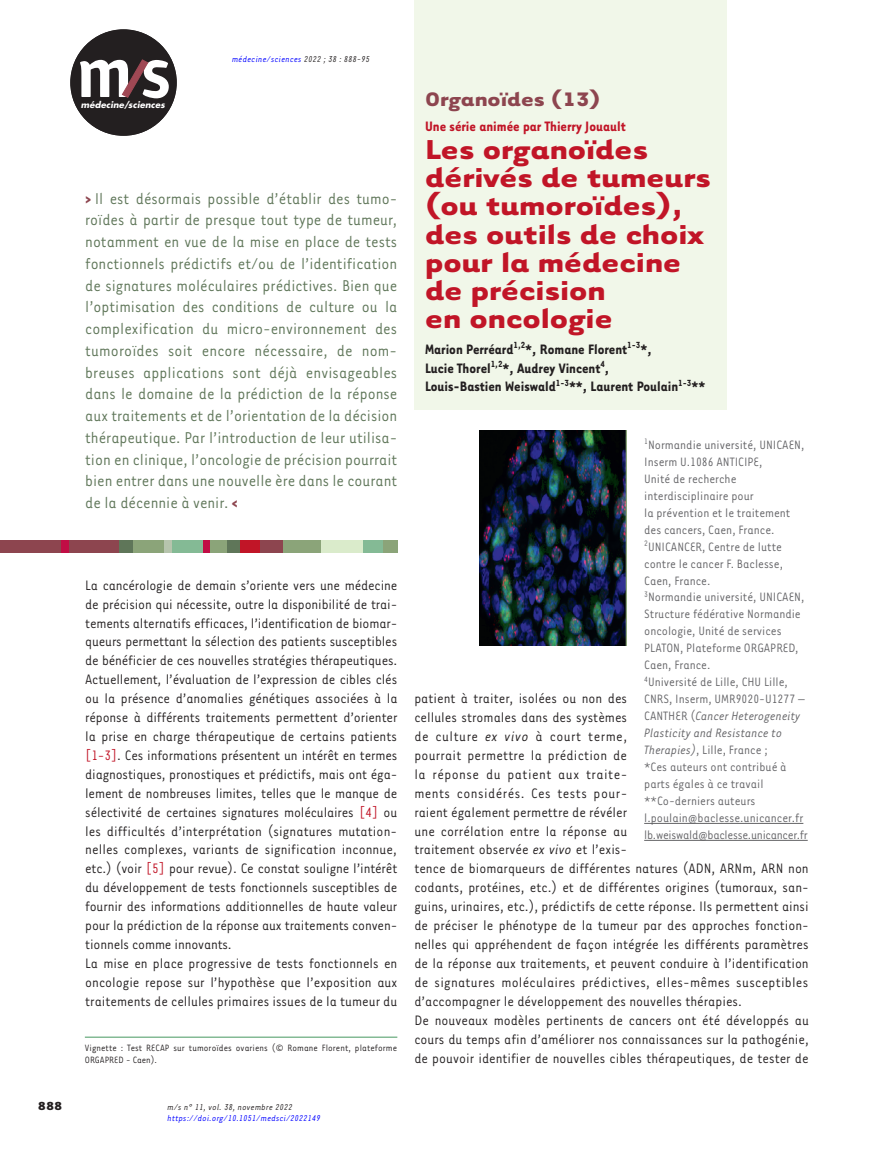
<style>
.page{position:relative;width:894px;height:1149px;background:#fff}
.page>*{position:absolute;margin:0;border:0;box-sizing:border-box;transform-origin:0 0}
.t1{font:700 31.5px/28.2px "Tarzana Wide";color:#c11527}
.t2{font:700 22.5px "Tarzana Wide";color:#8d454f}
.t3{font:18px/21.8px "Tarzana Narrow";color:#5f7659;text-align:justify}
.t4{font:15.75px/18.9px "Tarzana Narrow";color:#231f20}
.t5{font:700 15.75px/18.9px "Tarzana Narrow";color:#231f20}
.t6{font:700 15.75px "Tarzana Narrow";color:#c11527}
.t7{font:13.95px/17px "Tarzana Narrow";color:#636366}
.t8{font:700 13.5px "Tarzana Wide";color:#231f20}
.t9{font:10.5px/12.6px "Tarzana Narrow";letter-spacing:.01em;color:#231f20}
.t10{font:italic 9.75px "Tarzana Narrow";letter-spacing:.025em;color:#00f}
.t11{font:italic 9.75px "Tarzana Narrow";letter-spacing:.025em;color:#231f20}
.t12{font:italic 700 8.55px "Futura";letter-spacing:.01em;color:#fff}
.s1{color:#231f20}
.s2{font-weight:700;color:#8d454f}
.s3{color:#c11527}
.s4{font-style:italic}
</style>
<div class="page">
<div style="left:70px;top:29px;width:107px;height:107px;background:#231f20;border-radius:50%"></div>
<svg style="left:80px;top:60px;width:89px;height:38px"></svg>
<div style="left:414px;top:0;width:312px;height:409px;background:#f1f7e9"></div>
<div style="left:0;top:540px;width:120px;height:13px;background:#8d454f"></div>
<div style="left:119px;top:540px;width:18px;height:13px;background:#5f7659"></div>
<div style="left:226px;top:540px;width:14px;height:13px;background:#5f7659"></div>
<div style="left:133px;top:540px;width:32px;height:13px;background:#8ba479"></div>
<div style="left:169px;top:540px;width:34px;height:13px;background:#84ba95"></div>
<div style="left:362px;top:540px;width:21px;height:13px;background:#84ba95"></div>
<div style="left:207px;top:540px;width:20px;height:13px;background:#8ba479"></div>
<div style="left:382px;top:540px;width:15px;height:13px;background:#8ba479"></div>
<div style="left:281px;top:540px;width:40px;height:13px;background:#8ba479"></div>
<div style="left:321px;top:540px;width:41px;height:13px;background:#daebcb"></div>
<div style="left:164px;top:540px;width:8px;height:13px;background:#b6c4ad"></div>
<div style="left:61px;top:540px;width:7px;height:13px;background:#c10d45"></div>
<div style="left:203px;top:540px;width:6px;height:13px;background:#c10d45"></div>
<div style="left:240px;top:540px;width:29px;height:13px;background:#c11527"></div>
<div style="left:260px;top:540px;width:22px;height:13px;background:#8d454f"></div>
<hr style="left:644px;top:823px;width:159px;height:1px;background:#636366">
<hr style="left:644px;top:840px;width:163px;height:1px;background:#636366">
<img style="left:479px;top:430px;width:146px;height:215px">
<hr style="left:85px;top:1036px;width:312px;height:1px;background:#84ba95">
<p class="t12" style="left:81px;top:99px;width:85px">médecine/sciences</p>
<p class="t10" style="left:232px;top:54px;width:139px">médecine/sciences <span class="s1">2022 ; 38 : 888-95</span></p>
<p class="t3" style="left:85px;top:186px;width:313px"><span class="s2">&gt;</span> Il est désormais possible d’établir des tumo&shy;roïdes à partir de presque tout type de tumeur, notamment en vue de la mise en place de tests fonctionnels prédictifs et/ou de l’identification de signatures moléculaires prédictives. Bien que l’optimisation des conditions de culture ou la complexification du micro-environnement des tumoroïdes soit encore nécessaire, de nom&shy;breuses applications sont déjà envisageables dans le domaine de la prédiction de la réponse aux traitements et de l’orientation de la décision thérapeutique. Par l’introduction de leur utilisa&shy;tion en clinique, l’oncologie de précision pourrait bien entrer dans une nouvelle ère dans le courant de la décennie à venir. <span class="s2">&lt;</span></p>
<p class="t4" style="left:85px;top:574px;width:314px">La cancérologie de demain s’oriente vers une médecine de précision qui nécessite, outre la disponibilité de trai&shy;tements alternatifs efficaces, l’identification de biomar&shy;queurs permettant la sélection des patients susceptibles de bénéficier de ces nouvelles stratégies thérapeutiques.<br>Actuellement, l’évaluation de l’expression de cibles clés ou la présence d’anomalies génétiques associées à la réponse à différents traitements permettent d’orienter la prise en charge thérapeutique de certains patients <span class="s3">[1-3]</span>. Ces informations présentent un intérêt en termes diagnostiques, pronostiques et prédictifs, mais ont éga&shy;lement de nombreuses limites, telles que le manque de sélectivité de certaines signatures moléculaires <span class="s3">[4]</span> ou les difficultés d’interprétation (signatures mutation&shy;nelles complexes, variants de signification inconnue, etc.) (voir <span class="s3">[5]</span> pour revue). Ce constat souligne l’intérêt du développement de tests fonctionnels susceptibles de fournir des informations additionnelles de haute valeur pour la prédiction de la réponse aux traitements conven&shy;tionnels comme innovants.<br>La mise en place progressive de tests fonctionnels en oncologie repose sur l’hypothèse que l’exposition aux traitements de cellules primaires issues de la tumeur du</p>
<p class="t9" style="left:85px;top:1040px;width:314px">Vignette : Test RECAP sur tumoroïdes ovariens (© Romane Florent, plateforme<br>ORGAPRED - Caen).</p>
<p class="t8" style="left:38px;top:1097px;width:26px">888</p>
<p class="t11" style="left:167px;top:1100px;width:126px">m/s n° 11, vol. 38, novembre 2022</p>
<p class="t10" style="left:167px;top:1112px;width:155px">https://doi.org/10.1051/medsci/2022149</p>
<h2 class="t2" style="left:425px;top:84px;width:177px">Organoïdes (13)</h2>
<p class="t6" style="left:425px;top:116px;width:202px">Une série animée par Thierry Jouault</p>
<h1 class="t1" style="left:425px;top:133px;width:287px">Les organoïdes dérivés de tumeurs (ou tumoroïdes), des outils de choix pour la médecine de précision<br>en oncologie</h1>
<p class="t5" style="left:425px;top:338px;width:282px">Marion Perréard<sup>1,2</sup>*, Romane Florent<sup>1-3</sup>*,<br>Lucie Thorel<sup>1,2</sup>*, Audrey Vincent<sup>4</sup>,<br>Louis-Bastien Weiswald<sup>1-3</sup>**, Laurent Poulain<sup>1-3</sup>**</p>
<p class="t7" style="left:644px;top:435px;width:165px"><sup>1</sup>Normandie université, UNICAEN,<br>Inserm U.1086 ANTICIPE,<br>Unité de recherche interdisciplinaire pour<br>la prévention et le traitement des cancers, Caen, France.<br><sup>2</sup>UNICANCER, Centre de lutte contre le cancer F. Baclesse,<br>Caen, France.<br><sup>3</sup>Normandie université, UNICAEN,<br>Structure fédérative Normandie oncologie, Unité de services<br>PLATON, Plateforme ORGAPRED,<br>Caen, France.<br><sup>4</sup>Université de Lille, CHU Lille,<br>CNRS, Inserm, UMR9020-U1277 –<br>CANTHER (<span class="s4">Cancer Heterogeneity<br>Plasticity and Resistance to<br>Therapies)</span>, Lille, France ;<br>*Ces auteurs ont contribué à parts égales à ce travail **Co-derniers auteurs l.poulain@baclesse.unicancer.fr lb.weiswald@baclesse.unicancer.fr</p>
<p class="t4" style="left:414px;top:688px;width:396px">patient à traiter, isolées ou non des<br>cellules stromales dans des systèmes<br>de culture <span class="s4">ex vivo</span> à court terme,<br>pourrait permettre la prédiction de<br>la réponse du patient aux traite-<br>ments considérés. Ces tests pour-<br>raient également permettre de révéler<br>une corrélation entre la réponse au<br>traitement observée <span class="s4">ex vivo</span> et l’exis-<br>tence de biomarqueurs de différentes natures (ADN, ARNm, ARN non codants, protéines, etc.) et de différentes origines (tumoraux, san&shy;guins, urinaires, etc.), prédictifs de cette réponse. Ils permettent ainsi de préciser le phénotype de la tumeur par des approches fonction&shy;nelles qui appréhendent de façon intégrée les différents paramètres de la réponse aux traitements, et peuvent conduire à l’identification de signatures moléculaires prédictives, elles-mêmes susceptibles d’accompagner le développement des nouvelles thérapies.<br>De nouveaux modèles pertinents de cancers ont été développés au cours du temps afin d’améliorer nos connaissances sur la pathogénie, de pouvoir identifier de nouvelles cibles thérapeutiques, de tester de</p>
</div>
